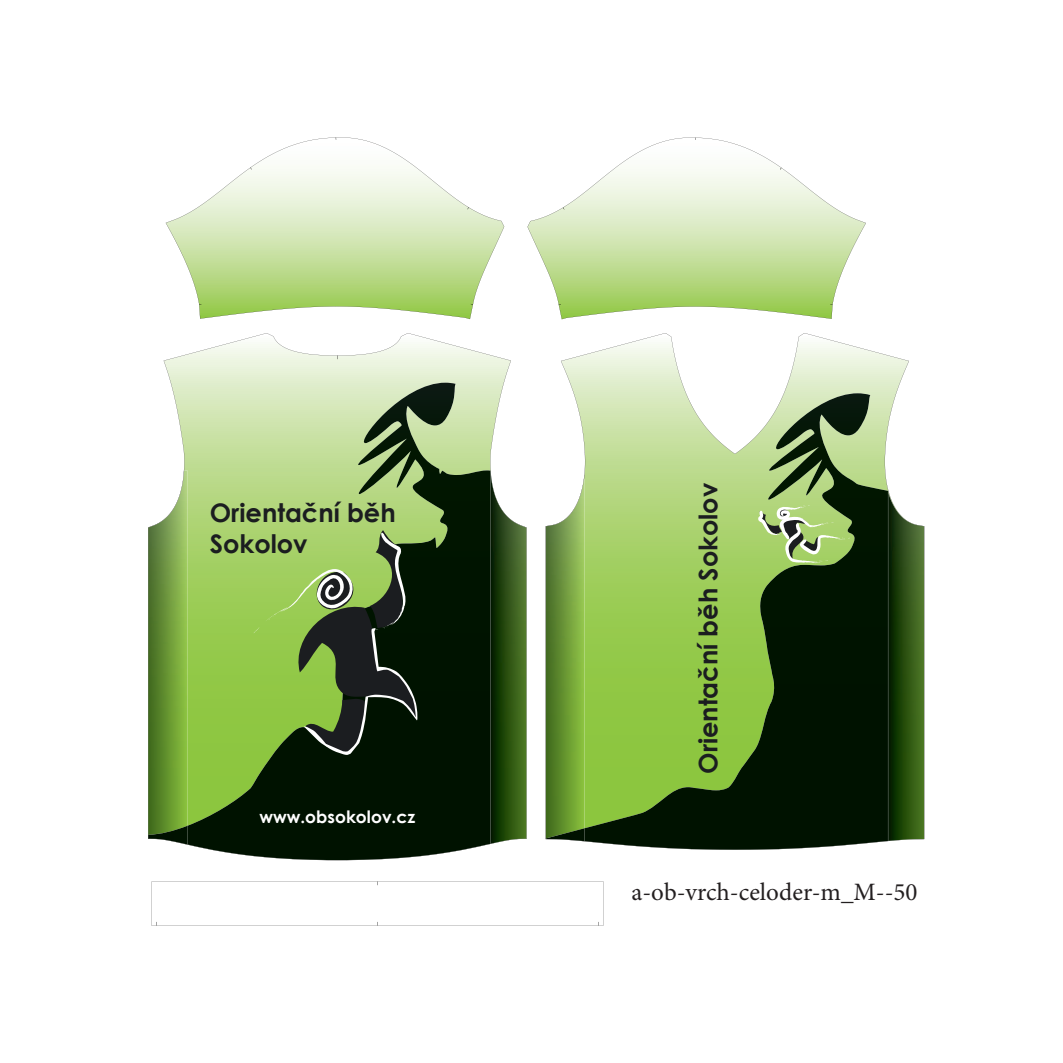
<style>
.page{position:relative;width:1063px;height:1063px;background:#fff}
.page>*{position:absolute;margin:0;border:0;box-sizing:border-box;transform-origin:0 0}
.t1{font:700 25.62px/30.8px "Century Gothic";color:#1b1d20}
.t2{font:25px "Minion Pro";color:#231f20}
.t3{font:700 17.12px "Century Gothic";color:#fff}
</style>
<div class="page">
<svg style="left:561px;top:333px;width:348px;height:109px"></svg>
<svg style="left:163px;top:333px;width:348px;height:138px"></svg>
<svg style="left:584px;top:393px;width:304px;height:82px;background:#b5c99b"></svg>
<svg style="left:188px;top:383px;width:302px;height:88px;background:#b2c896"></svg>
<svg style="left:166px;top:137px;width:338px;height:182px"></svg>
<svg style="left:527px;top:138px;width:339px;height:181px"></svg>
<svg style="left:152px;top:881px;width:452px;height:45px"></svg>
<svg style="left:148px;top:471px;width:379px;height:389px;background:#547237"></svg>
<svg style="left:546px;top:475px;width:378px;height:375px;background:#5d8038"></svg>
<p class="t1" style="left:210px;top:497px;width:187px">Orientační běh<br>Sokolov</p>
<p class="t3" style="left:259px;top:806px;width:157px">www.obsokolov.cz</p>
<p class="t1" style="left:692px;top:774px;width:293px;rotate:-90deg">Orientační běh Sokolov</p>
<p class="t2" style="left:631px;top:882px;width:288px">a-ob-vrch-celoder-m_M--50</p>
</div>
